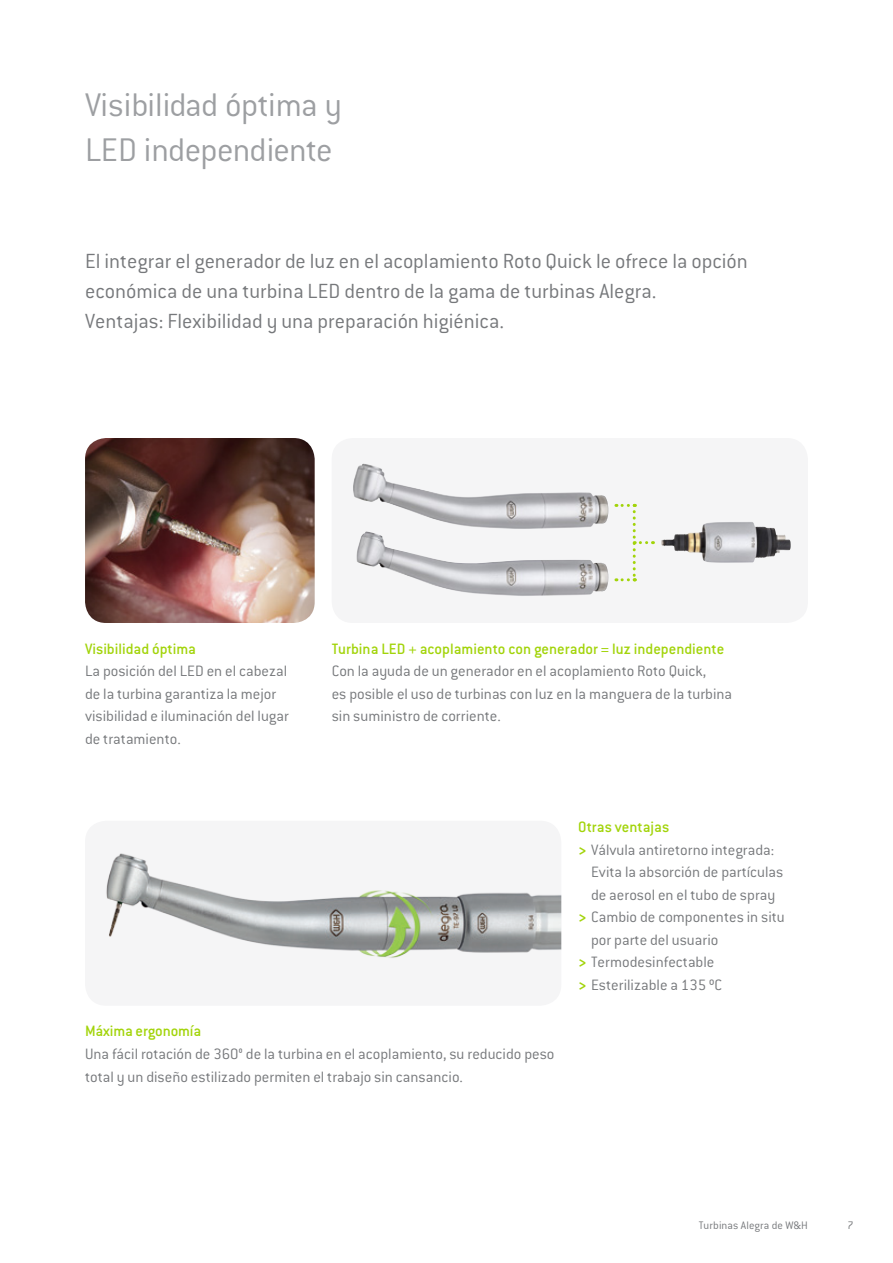
<style>
.page{position:relative;width:893px;height:1263px;background:#fff}
.page>*{position:absolute;margin:0;border:0;box-sizing:border-box;transform-origin:0 0}
.t1{font:300 36px/45px "Conduit ITC Pro";letter-spacing:-.015em;color:#9d9fa2}
.t2{font:300 22.5px/30px "Conduit ITC Pro";color:#76787b}
.t3{font:300 16.5px/22.5px "Conduit ITC Pro";color:#76787b}
.t4{font:500 16.5px "Conduit ITC Pro";color:#a2d40a}
.t5{font:300 12px "Conduit ITC Pro";letter-spacing:.01em;color:#76787b}
.s1{font-weight:700;color:#a2d40a}
</style>
<div class="page">
<img style="left:85px;top:438px;width:230px;height:185px">
<div style="left:332px;top:438px;width:476px;height:185px;background:#f5f5f6;border-radius:21px"></div>
<img style="left:356px;top:532px;width:252px;height:64px">
<img style="left:353px;top:463px;width:255px;height:66px">
<img style="left:661px;top:522px;width:98px;height:41px">
<svg style="left:616px;top:504px;width:37px;height:77px"></svg>
<img style="left:105px;top:853px;width:456px;height:106px">
<h1 class="t1" style="left:85px;top:83px;width:259px">Visibilidad óptima y<br>LED independiente</h1>
<h2 class="t2" style="left:85px;top:247px;width:664px">El integrar el generador de luz en el acoplamiento Roto Quick le ofrece la opción económica de una turbina LED dentro de la gama de turbinas Alegra.<br>Ventajas: Flexibilidad y una preparación higiénica.</h2>
<p class="t4" style="left:85px;top:639px;width:113px">Visibilidad óptima</p>
<p class="t3" style="left:85px;top:660px;width:206px">La posición del LED en el cabezal de la turbina garantiza la mejor visibilidad e iluminación del lugar de tratamiento.</p>
<p class="t4" style="left:332px;top:639px;width:394px">Turbina LED + acoplamiento con generador = luz independiente</p>
<p class="t3" style="left:332px;top:660px;width:402px">Con la ayuda de un generador en el acoplamiento Roto Quick,<br>es posible el uso de turbinas con luz en la manguera de la turbina sin suministro de corriente.</p>
<p class="t4" style="left:578px;top:818px;width:93px">Otras ventajas</p>
<p class="t3" style="left:578px;top:838px;width:198px"><span class="s1">&gt;</span> Válvula antiretorno integrada:</p>
<p class="t3" style="left:591px;top:861px;width:194px">Evita la absorción de partículas</p>
<p class="t3" style="left:591px;top:884px;width:186px">de aerosol en el tubo de spray</p>
<p class="t3" style="left:578px;top:906px;width:208px"><span class="s1">&gt;</span> Cambio de componentes in situ</p>
<p class="t3" style="left:591px;top:929px;width:129px">por parte del usuario</p>
<p class="t3" style="left:578px;top:951px;width:138px"><span class="s1">&gt;</span> Termodesinfectable</p>
<p class="t3" style="left:578px;top:974px;width:145px"><span class="s1">&gt;</span> Esterilizable a 135 ºC</p>
<p class="t4" style="left:85px;top:1022px;width:118px">Máxima ergonomía</p>
<p class="t3" style="left:85px;top:1043px;width:471px">Una fácil rotación de 360° de la turbina en el acoplamiento, su reducido peso total y un diseño estilizado permiten el trabajo sin cansancio.</p>
<p class="t5" style="left:699px;top:1218px;width:111px">Turbinas Alegra de W&amp;H</p>
<p class="t5" style="left:847px;top:1218px;width:8px">7</p>
</div>
